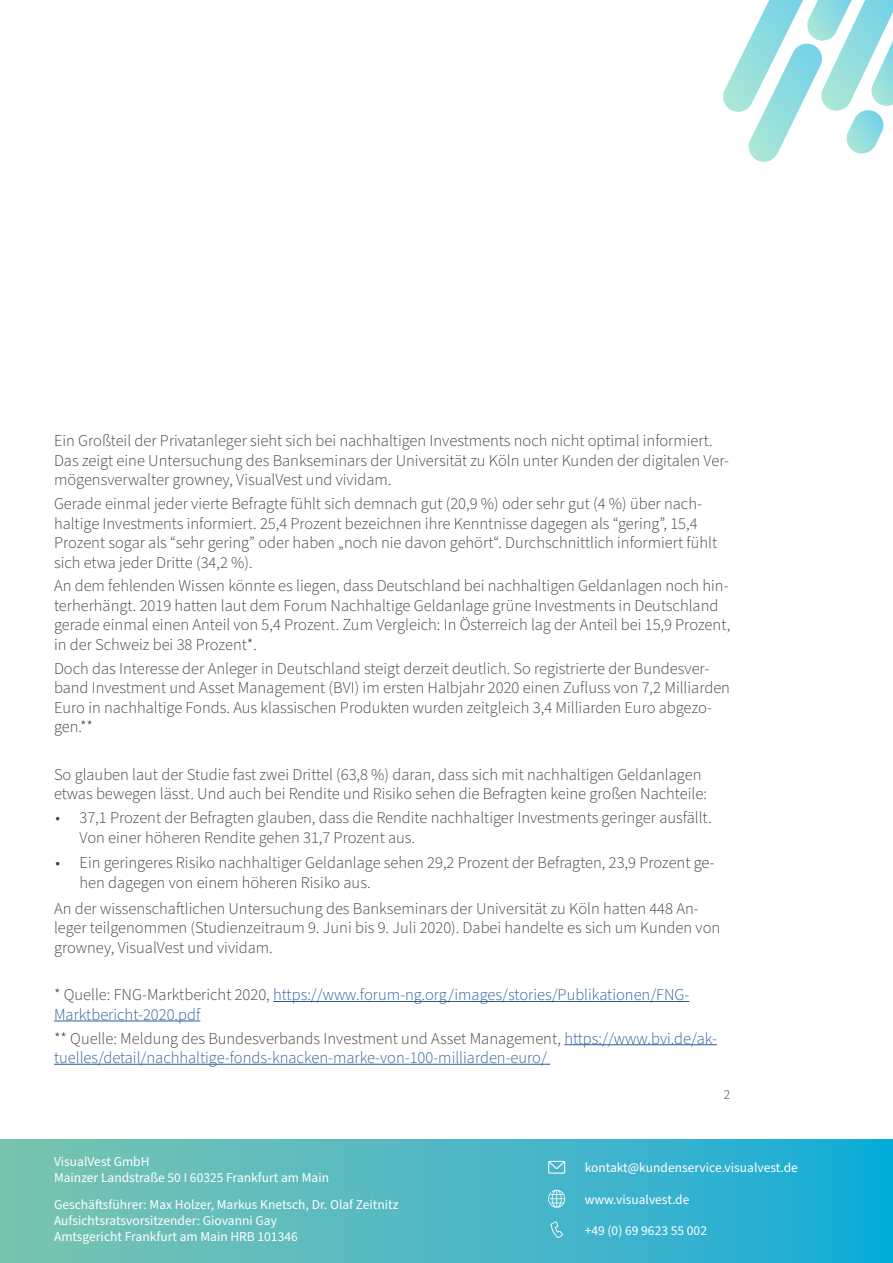
<style>
.page{position:relative;width:893px;height:1263px;background:#fff}
.page>*{position:absolute;margin:0;border:0;box-sizing:border-box;transform-origin:0 0}
.t1{font:300 16.5px/19.5px "Source Sans Pro";color:#3d3d3d}
.t2{font:300 16.5px/19.5px "Source Sans Pro";color:#275b9b}
.t3{font:13.5px/16.2px "Source Sans Pro";color:#fff}
.t4{font:300 13.5px "Source Sans Pro";color:#3d3d3d}
.s1{color:#3d3d3d}
</style>
<div class="page">
<svg style="left:0;top:1140px;width:893px;height:123px;background:#4cb7c4"></svg>
<svg style="left:550px;top:1221px;width:13px;height:17px"></svg>
<svg style="left:548px;top:1161px;width:17px;height:12px"></svg>
<svg style="left:548px;top:1190px;width:17px;height:18px"></svg>
<svg style="left:723px;top:0;width:170px;height:162px"></svg>
<hr style="left:273px;top:1001px;width:416px;height:1px;background:#275b9b">
<hr style="left:54px;top:1020px;width:146px;height:1px;background:#275b9b">
<hr style="left:564px;top:1044px;width:153px;height:1px;background:#275b9b">
<hr style="left:54px;top:1064px;width:496px;height:1px;background:#275b9b">
<p class="t1" style="left:54px;top:432px;width:677px">Ein Großteil der Privatanleger sieht sich bei nachhaltigen Investments noch nicht optimal informiert.<br>Das zeigt eine Untersuchung des Bankseminars der Universität zu Köln unter Kunden der digitalen Ver&shy;mögensverwalter growney, VisualVest und vividam.</p>
<p class="t1" style="left:54px;top:494px;width:665px">Gerade einmal jeder vierte Befragte fühlt sich demnach gut (20,9 %) oder sehr gut (4 %) über nach&shy;haltige Investments informiert. 25,4 Prozent bezeichnen ihre Kenntnisse dagegen als “gering”, 15,4<br>Prozent sogar als “sehr gering” oder haben „noch nie davon gehört“. Durchschnittlich informiert fühlt sich etwa jeder Dritte (34,2 %).</p>
<p class="t1" style="left:54px;top:577px;width:678px">An dem fehlenden Wissen könnte es liegen, dass Deutschland bei nachhaltigen Geldanlagen noch hin&shy;terherhängt. 2019 hatten laut dem Forum Nachhaltige Geldanlage grüne Investments in Deutschland gerade einmal einen Anteil von 5,4 Prozent. Zum Vergleich: In Österreich lag der Anteil bei 15,9 Prozent, in der Schweiz bei 38 Prozent*.</p>
<p class="t1" style="left:54px;top:659px;width:677px">Doch das Interesse der Anleger in Deutschland steigt derzeit deutlich. So registrierte der Bundesver&shy;band Investment und Asset Management (BVI) im ersten Halbjahr 2020 einen Zufluss von 7,2 Milliarden Euro in nachhaltige Fonds. Aus klassischen Produkten wurden zeitgleich 3,4 Milliarden Euro abgezo&shy;gen.**</p>
<p class="t1" style="left:54px;top:765px;width:654px">So glauben laut der Studie fast zwei Drittel (63,8 %) daran, dass sich mit nachhaltigen Geldanlagen etwas bewegen lässt. Und auch bei Rendite und Risiko sehen die Befragten keine großen Nachteile:</p>
<p class="t1" style="left:80px;top:808px;width:634px;text-indent:-24px">• 37,1 Prozent der Befragten glauben, dass die Rendite nachhaltiger Investments geringer ausfällt.<br>Von einer höheren Rendite gehen 31,7 Prozent aus.</p>
<p class="t1" style="left:80px;top:854px;width:637px;text-indent:-24px">• Ein geringeres Risiko nachhaltiger Geldanlage sehen 29,2 Prozent der Befragten, 23,9 Prozent ge&shy;hen dagegen von einem höheren Risiko aus.</p>
<p class="t1" style="left:54px;top:899px;width:668px">An der wissenschaftlichen Untersuchung des Bankseminars der Universität zu Köln hatten 448 An&shy;leger teilgenommen (Studienzeitraum 9. Juni bis 9. Juli 2020). Dabei handelte es sich um Kunden von growney, VisualVest und vividam.</p>
<p class="t2" style="left:54px;top:985px;width:637px"><span class="s1">* Quelle: FNG-Marktbericht 2020,</span> https://www.forum-ng.org/images/stories/Publikationen/FNG-<br>Marktbericht-2020.pdf</p>
<p class="t2" style="left:54px;top:1029px;width:664px"><span class="s1">** Quelle: Meldung des Bundesverbands Investment und Asset Management,</span> https://www.bvi.de/ak&shy;tuelles/detail/nachhaltige-fonds-knacken-marke-von-100-milliarden-euro/</p>
<p class="t3" style="left:54px;top:1154px;width:277px">VisualVest GmbH<br>Mainzer Landstraße 50 I 60325 Frankfurt am Main</p>
<p class="t3" style="left:54px;top:1197px;width:346px">Geschäftsführer: Max Holzer, Markus Knetsch, Dr. Olaf Zeitnitz<br>Aufsichtsratsvorsitzender: Giovanni Gay<br>Amtsgericht Frankfurt am Main HRB 101346</p>
<p class="t4" style="left:724px;top:1085px;width:8px">2</p>
<p class="t3" style="left:585px;top:1160px;width:215px">kontakt@kundenservice.visualvest.de</p>
<p class="t3" style="left:585px;top:1192px;width:106px">www.visualvest.de</p>
<p class="t3" style="left:585px;top:1223px;width:124px">+49 (0) 69 9623 55 002</p>
</div>
